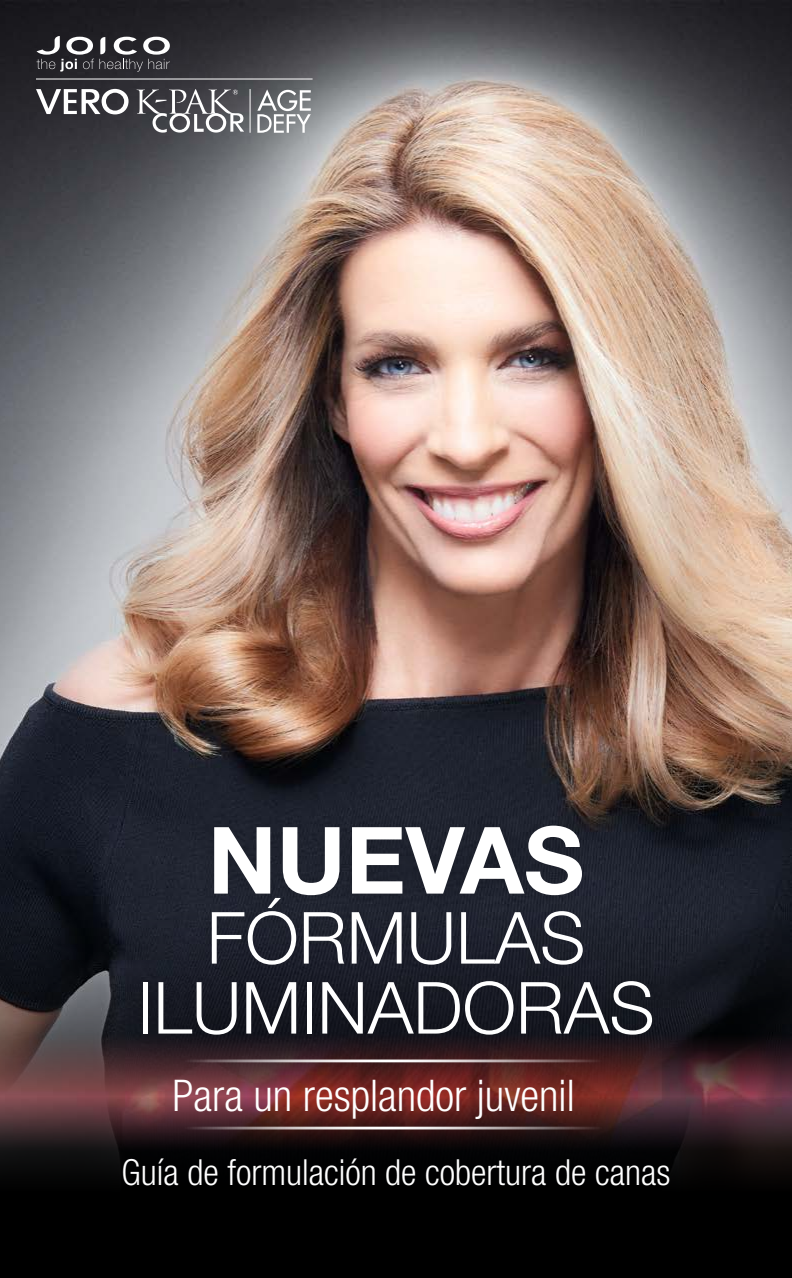
<style>
.page{position:relative;width:792px;height:1278px;background:#fff}
.page>*{position:absolute;margin:0;border:0;box-sizing:border-box;transform-origin:0 0}
.t1{font:700 93px "Helvetica Neue LT Std";color:#fff}
.t2{font:300 72px/70px "Helvetica Neue LT Std";color:#fff;text-align:center}
.t3{font:300 condensed 43.8px "Helvetica Neue LT Std";color:#fff}
.t4{font:300 condensed 36px "Helvetica Neue LT Std";color:#fff}
</style>
<div class="page">
<img style="left:0;top:0;width:792px;height:422px">
<img style="left:0;top:422px;width:792px;height:94px">
<img style="left:0;top:516px;width:792px;height:762px">
<div style="left:127px;top:811px;width:539px;height:238px;background:#000;opacity:.15"></div>
<hr style="left:155px;top:1060px;width:482px;height:2px;background:#fff">
<hr style="left:155px;top:1127px;width:482px;height:2px;background:#fff">
<hr style="left:250px;top:89px;width:1px;height:44px;background:#fff">
<svg style="left:36px;top:89px;width:93px;height:25px"></svg>
<svg style="left:137px;top:89px;width:107px;height:44px"></svg>
<svg style="left:257px;top:89px;width:54px;height:44px"></svg>
<hr style="left:36px;top:79px;width:277px;height:1px;background:#fff">
<svg style="left:37px;top:36px;width:133px;height:36px"></svg>
<h1 class="t1" style="left:208px;top:803px;width:378px">NUEVAS</h1>
<h2 class="t2" style="left:137px;top:901px;width:519px">FÓRMULAS<br>ILUMINADORAS</h2>
<p class="t3" style="left:173px;top:1070px;width:404px">Para un resplandor juvenil</p>
<p class="t4" style="left:122px;top:1151px;width:550px">Guía de formulación de cobertura de canas</p>
</div>
